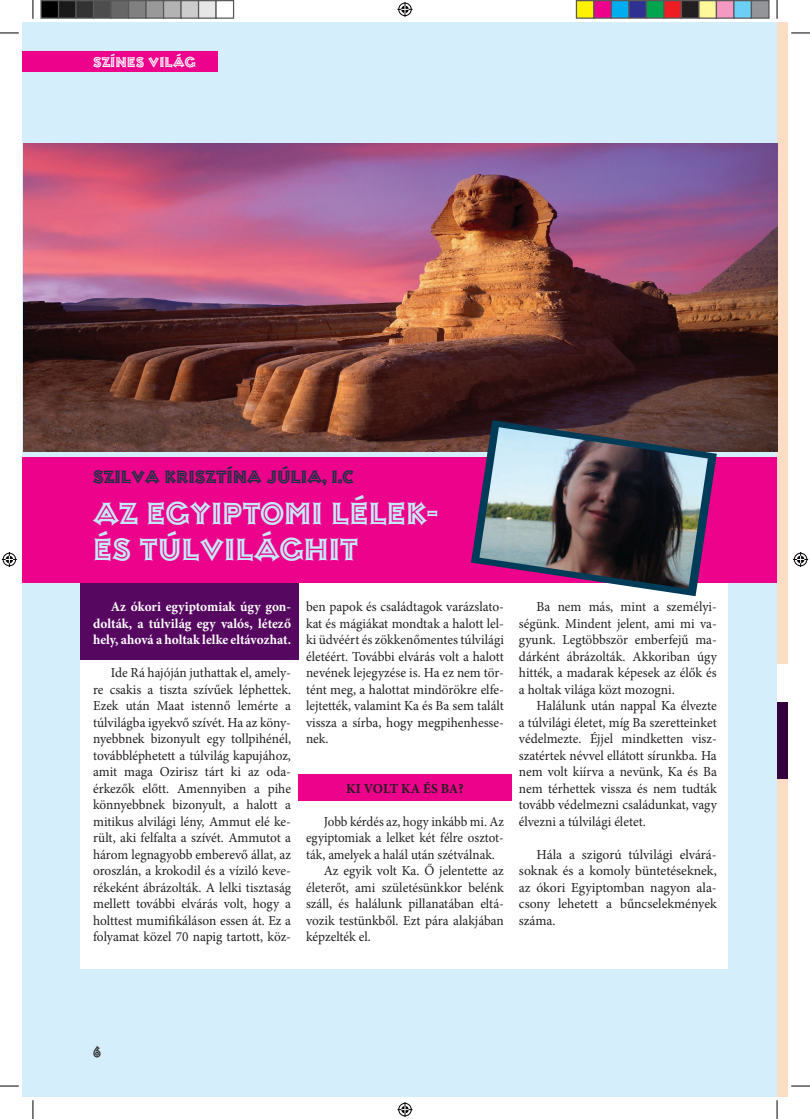
<style>
.page{position:relative;width:810px;height:1119px;background:#fff}
.page>*{position:absolute;margin:0;border:0;box-sizing:border-box;transform-origin:0 0}
.cimek{font:30px "Ashley Inline CE";color:#c6eafa}
.szerzo{font:17.5px "Ashley Inline CE";letter-spacing:-.005em;color:#15333f;scale:.95 1}
.folyoszoveg{font:13.75px/16.5px "Minion Pro";color:#231f20;text-align:justify}
.folyoszoveg-2{font:13.75px/16.5px "Minion Pro";color:#231f20;text-align:justify;scale:.95 1}
.folyoszoveg-3{font:700 13.75px/16.5px "Minion Pro";color:#fff;text-align:justify}
.folyoszoveg-4{font:700 13.75px "Minion Pro";letter-spacing:-.005em;color:#231f20}
.cimek-2{font:13.75px "Ashley Inline CE";color:#fff}
.t1{font:13.75px "Ashley Inline CE";color:#231f20;scale:.95 1}
</style>
<div class="page">
<div style="left:777px;top:22px;width:11px;height:1074px;background:#fddcc5"></div>
<div style="left:22px;top:22px;width:755px;height:1074px;background:#d4effb"></div>
<div style="left:22px;top:51px;width:196px;height:20px;background:#ed028c"></div>
<div style="left:80px;top:582px;width:647px;height:386px;background:#fff"></div>
<div style="left:777px;top:664px;width:11px;height:38px;background:#fff"></div>
<img style="left:24px;top:144px;width:753px;height:308px">
<div style="left:22px;top:457px;width:755px;height:126px;background:#ed028c"></div>
<div style="left:299px;top:773px;width:213px;height:27px;background:#ed028c"></div>
<div style="left:80px;top:583px;width:219px;height:76px;background:#560760"></div>
<div style="left:777px;top:701px;width:11px;height:77px;background:#34003c"></div>
<svg style="left:471px;top:420px;width:246px;height:176px"></svg>
<img style="left:479px;top:427px;width:229px;height:161px">
<svg style="left:0;top:32px;width:19px;height:2px"></svg>
<svg style="left:791px;top:32px;width:19px;height:2px"></svg>
<svg style="left:0;top:1085px;width:19px;height:1px"></svg>
<svg style="left:791px;top:1085px;width:19px;height:1px"></svg>
<svg style="left:32px;top:0;width:2px;height:19px"></svg>
<svg style="left:32px;top:1100px;width:2px;height:18px"></svg>
<svg style="left:776px;top:0;width:2px;height:19px"></svg>
<svg style="left:776px;top:1100px;width:2px;height:18px"></svg>
<svg style="left:397px;top:2px;width:15px;height:15px"></svg>
<svg style="left:397px;top:1102px;width:15px;height:14px"></svg>
<svg style="left:2px;top:552px;width:15px;height:15px"></svg>
<svg style="left:793px;top:552px;width:15px;height:15px"></svg>
<div style="left:41px;top:1px;width:18px;height:17px;background:#000"></div>
<div style="left:40px;top:0;width:19px;height:19px;border:1px solid #595959"></div>
<div style="left:59px;top:1px;width:17px;height:17px;background:#1a1a1a"></div>
<div style="left:58px;top:0;width:19px;height:19px;border:1px solid #595959"></div>
<div style="left:76px;top:1px;width:18px;height:17px;background:#333"></div>
<div style="left:75px;top:0;width:19px;height:19px;border:1px solid #595959"></div>
<div style="left:94px;top:1px;width:17px;height:17px;background:#4d4d4d"></div>
<div style="left:93px;top:0;width:19px;height:19px;border:1px solid #595959"></div>
<div style="left:111px;top:1px;width:18px;height:17px;background:#666"></div>
<div style="left:110px;top:0;width:19px;height:19px;border:1px solid #595959"></div>
<div style="left:129px;top:1px;width:17px;height:17px;background:#808080"></div>
<div style="left:128px;top:0;width:19px;height:19px;border:1px solid #595959"></div>
<div style="left:146px;top:1px;width:18px;height:17px;background:#999"></div>
<div style="left:145px;top:0;width:19px;height:19px;border:1px solid #595959"></div>
<div style="left:164px;top:1px;width:17px;height:17px;background:#b3b3b3"></div>
<div style="left:163px;top:0;width:19px;height:19px;border:1px solid #595959"></div>
<div style="left:181px;top:1px;width:18px;height:17px;background:#ccc"></div>
<div style="left:180px;top:0;width:19px;height:19px;border:1px solid #595959"></div>
<div style="left:199px;top:1px;width:17px;height:17px;background:#e6e6e6"></div>
<div style="left:198px;top:0;width:19px;height:19px;border:1px solid #595959"></div>
<div style="left:215px;top:0;width:19px;height:19px;border:1px solid #595959"></div>
<div style="left:576px;top:1px;width:18px;height:17px;background:#fff101"></div>
<div style="left:576px;top:0;width:19px;height:19px;border:1px solid #595959"></div>
<div style="left:594px;top:1px;width:17px;height:17px;background:#ed028c"></div>
<div style="left:593px;top:0;width:19px;height:19px;border:1px solid #595959"></div>
<div style="left:611px;top:1px;width:18px;height:17px;background:#00aeef"></div>
<div style="left:611px;top:0;width:19px;height:19px;border:1px solid #595959"></div>
<div style="left:629px;top:1px;width:17px;height:17px;background:#2e3092"></div>
<div style="left:628px;top:0;width:19px;height:19px;border:1px solid #595959"></div>
<div style="left:646px;top:1px;width:18px;height:17px;background:#00a54f"></div>
<div style="left:646px;top:0;width:19px;height:19px;border:1px solid #595959"></div>
<div style="left:664px;top:1px;width:17px;height:17px;background:#ee1d23"></div>
<div style="left:663px;top:0;width:19px;height:19px;border:1px solid #595959"></div>
<div style="left:681px;top:1px;width:18px;height:17px;background:#231f20"></div>
<div style="left:681px;top:0;width:19px;height:19px;border:1px solid #595959"></div>
<div style="left:699px;top:1px;width:17px;height:17px;background:#fff79a"></div>
<div style="left:698px;top:0;width:19px;height:19px;border:1px solid #595959"></div>
<div style="left:716px;top:1px;width:18px;height:17px;background:#f499c2"></div>
<div style="left:716px;top:0;width:19px;height:19px;border:1px solid #595959"></div>
<div style="left:734px;top:1px;width:17px;height:17px;background:#6bcff6"></div>
<div style="left:733px;top:0;width:19px;height:19px;border:1px solid #595959"></div>
<div style="left:751px;top:1px;width:18px;height:17px;background:#939598"></div>
<div style="left:751px;top:0;width:19px;height:19px;border:1px solid #595959"></div>
<p class="cimek-2" style="left:93px;top:53px;width:104px">SZÍNES VILÁG</p>
<p class="szerzo" style="left:93px;top:466px;width:276px">SZILVA KRISZTÍNA JÚLIA, I.C</p>
<p class="cimek" style="left:93px;top:494px;width:347px">AZ EGYIPTOMI LÉLEK-</p>
<p class="cimek" style="left:93px;top:530px;width:267px">ÉS TÚLVILÁGHIT</p>
<p class="folyoszoveg-3" style="left:93px;top:598px;width:199px;text-indent:18px">Az ókori egyiptomiak úgy gon&shy;dolták, a túlvilág egy valós, létező hely, ahová a holtak lelke eltávozhat.</p>
<p class="folyoszoveg" style="left:93px;top:664px;width:199px;text-indent:18px">Ide Rá hajóján juthattak el, amely&shy;re csakis a tiszta szívűek léphettek.<br>Ezek után Maat istennő lemérte a túlvilágba igyekvő szívét. Ha az kön - nyebbnek bizonyult egy tollpihénél, továbbléphetett a túlvilág kapujához, amit maga Ozirisz tárt ki az oda&shy;érkezők előtt. Amennyiben a pihe könnyebbnek bizonyult, a halott a mitikus alvilági lény, Ammut elé ke&shy;rült, aki felfalta a szívét. Ammutot a három legnagyobb emberevő állat, az oroszlán, a krokodil és a víziló keve&shy;rékeként ábrázolták. A lelki tisztaság mellett további elvárás volt, hogy a holttest mumifikáláson essen át. Ez a folyamat közel 70 napig tartott, köz-</p>
<p class="folyoszoveg" style="left:306px;top:598px;width:199px">ben papok és családtagok varázslato&shy;kat és mágiákat mondtak a halott lel&shy;ki üdvéért és zökkenőmentes túlvilági életéért. További elvárás volt a halott nevének lejegyzése is. Ha ez nem tör&shy;tént meg, a halottat mindörökre elfe&shy;lejtették, valamint Ka és Ba sem talált vissza a sírba, hogy megpihenhesse&shy;nek.</p>
<p class="folyoszoveg-4" style="left:346px;top:778px;width:119px">KI VOLT KA ÉS BA?</p>
<p class="folyoszoveg-2" style="left:306px;top:813px;width:210px;text-indent:18px">Jobb kérdés az, hogy inkább mi. Az egyiptomiak a lelket két félre osztot&shy;ták, amelyek a halál után szétválnak.</p>
<p class="folyoszoveg" style="left:306px;top:862px;width:199px;text-indent:18px">Az egyik volt Ka. Ő jelentette az életerőt, ami születésünkkor belénk száll, és halálunk pillanatában eltá&shy;vozik testünkből. Ezt pára alakjában képzelték el.</p>
<p class="folyoszoveg" style="left:519px;top:598px;width:199px;text-indent:18px">Ba nem más, mint a személyi&shy;ségünk. Mindent jelent, ami mi va&shy;gyunk. Legtöbbször emberfejű ma&shy;dárként ábrázolták. Akkoriban úgy hitték, a madarak képesek az élők és a holtak világa közt mozogni.</p>
<p class="folyoszoveg" style="left:519px;top:697px;width:199px;text-indent:18px">Halálunk után nappal Ka élvezte a túlvilági életet, míg Ba szeretteinket védelmezte. Éjjel mindketten vis - szatértek névvel ellátott sírunkba. Ha nem volt kiírva a nevünk, Ka és Ba nem térhettek vissza és nem tudták tovább védelmezni családunkat, vagy élvezni a túlvilági életet.</p>
<p class="folyoszoveg" style="left:519px;top:846px;width:199px;text-indent:18px">Hála a szigorú túlvilági elvárá&shy;soknak és a komoly büntetéseknek, az ókori Egyiptomban nagyon ala&shy;csony lehetett a bűncselekmények száma.</p>
<p class="t1" style="left:93px;top:1043px;width:10px">6</p>
</div>
